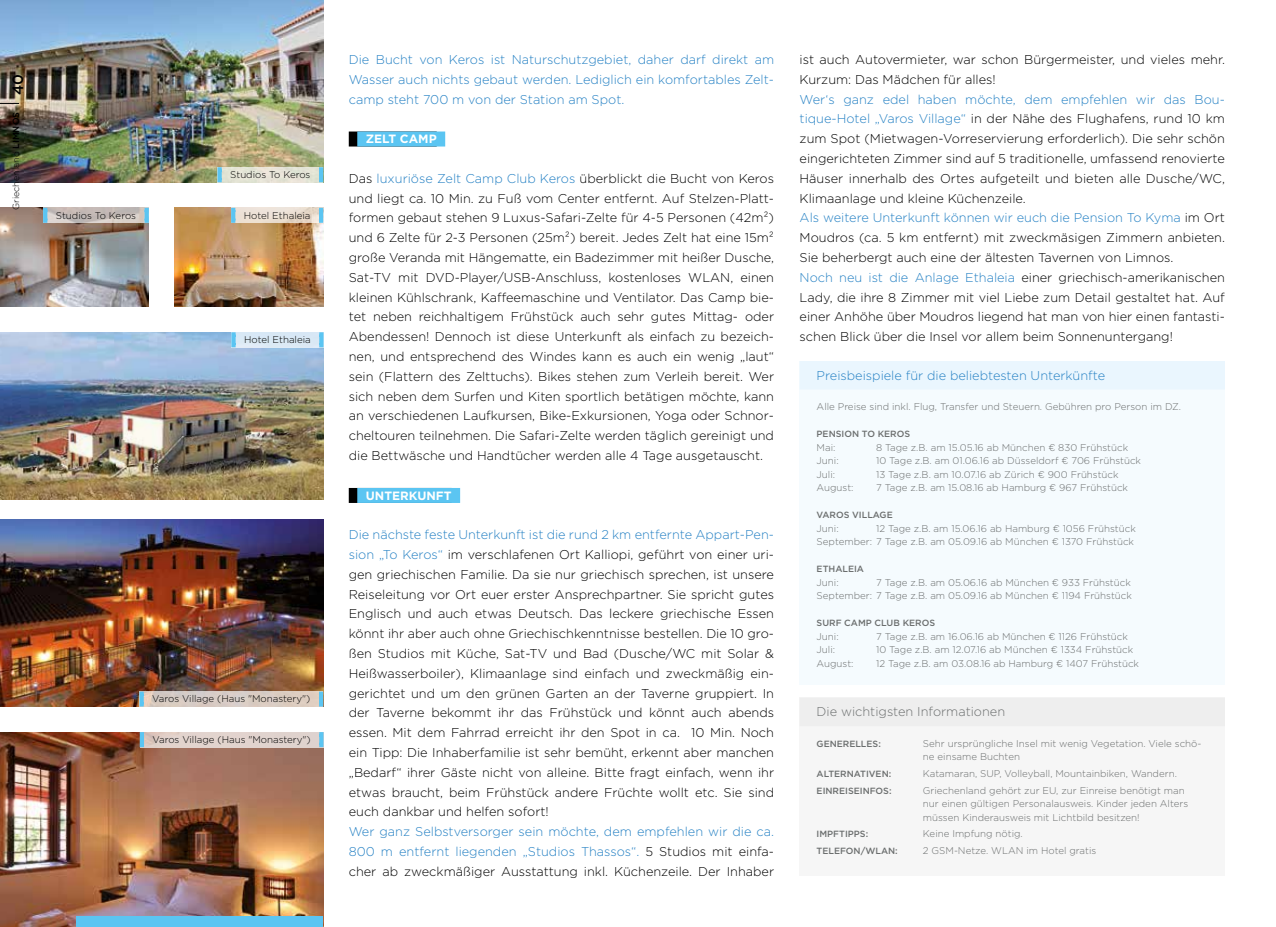
<style>
.page{position:relative;width:1276px;height:927px;background:#fff}
.page>*{position:absolute;margin:0;border:0;box-sizing:border-box;transform-origin:0 0}
.t1{font:500 15px "Gotham";color:#000}
.t2{font:300 12.75px/19.8px "Gotham";color:#000;text-align:justify}
.t3{font:300 12.75px/19.8px "Gotham";color:#2581c4;text-align:justify}
.t4{font:300 12.75px "Gotham";color:#6b6e6e}
.t5{font:700 12px "Gotham";color:#fff}
.t6{font:300 9.75px/13.5px "Gotham";color:#6b6e6e}
.t7{font:300 9.75px "Gotham";color:#000}
.t8{font:500 9px "Gotham";color:#6b6e6e}
.t9{font:300 9px "Gotham";color:#000}
.s1{font-weight:500}
.s2{color:#2581c4}
.s3{color:#000}
</style>
<div class="page">
<div style="left:349px;top:132px;width:88px;height:15px;background:#000"></div>
<div style="left:357px;top:132px;width:88px;height:15px;background:#5bc5f2"></div>
<div style="left:349px;top:488px;width:102px;height:15px;background:#000"></div>
<div style="left:357px;top:488px;width:103px;height:15px;background:#5bc5f2"></div>
<img style="left:0;top:0;width:323px;height:182px">
<img style="left:0;top:332px;width:323px;height:168px">
<img style="left:0;top:519px;width:323px;height:188px">
<img style="left:0;top:732px;width:323px;height:195px">
<img style="left:174px;top:208px;width:149px;height:99px">
<div style="left:217px;top:167px;width:106px;height:15px;background:#e5e4d6"></div>
<div style="left:317px;top:167px;width:6px;height:15px;border:4px solid #5bc5f2"></div>
<div style="left:217px;top:167px;width:7px;height:15px;border:4px solid #5bc5f2"></div>
<div style="left:231px;top:332px;width:92px;height:15px;background:#d8e9f5"></div>
<div style="left:317px;top:332px;width:6px;height:15px;border:4px solid #5bc5f2"></div>
<div style="left:231px;top:332px;width:7px;height:15px;border:4px solid #5bc5f2"></div>
<svg style="left:237px;top:208px;width:80px;height:15px"></svg>
<div style="left:317px;top:208px;width:6px;height:15px;border:4px solid #5bc5f2"></div>
<div style="left:231px;top:208px;width:6px;height:15px;border:4px solid #5bc5f2"></div>
<div style="left:139px;top:692px;width:184px;height:15px;background:#d9ccc2"></div>
<div style="left:317px;top:692px;width:6px;height:15px;border:4px solid #5bc5f2"></div>
<div style="left:139px;top:692px;width:7px;height:15px;border:4px solid #5bc5f2"></div>
<div style="left:140px;top:732px;width:183px;height:15px;background:#e1d3ce"></div>
<div style="left:317px;top:732px;width:6px;height:15px;border:4px solid #5bc5f2"></div>
<div style="left:140px;top:732px;width:6px;height:15px;border:4px solid #5bc5f2"></div>
<div style="left:799px;top:698px;width:426px;height:178px;background:#f6f6f6"></div>
<div style="left:799px;top:698px;width:426px;height:28px;background:#eee"></div>
<div style="left:799px;top:361px;width:426px;height:324px;background:#f5fbfe"></div>
<div style="left:799px;top:361px;width:426px;height:29px;background:#eaf6fe"></div>
<img style="left:0;top:208px;width:149px;height:99px">
<svg style="left:49px;top:208px;width:93px;height:15px"></svg>
<div style="left:142px;top:208px;width:7px;height:15px;border:4px solid #5bc5f2"></div>
<div style="left:43px;top:208px;width:6px;height:15px;border:4px solid #5bc5f2"></div>
<svg style="left:0;top:103px;width:19px;height:1px"></svg>
<div style="left:77px;top:916px;width:246px;height:11px;background:#5bc5f2"></div>
<p class="t1" style="left:8px;top:95px;width:23px;rotate:-90deg">40</p>
<p class="t9" style="left:10px;top:210px;width:99px;rotate:-90deg">Griechenland <span class="s1">LIMNOS</span></p>
<p class="t7" style="left:56px;top:209px;width:82px">Studios To Keros</p>
<p class="t7" style="left:230px;top:168px;width:82px">Studios To Keros</p>
<p class="t7" style="left:244px;top:209px;width:68px">Hotel Ethaleia</p>
<p class="t7" style="left:244px;top:333px;width:68px">Hotel Ethaleia</p>
<p class="t7" style="left:152px;top:693px;width:160px">Varos Village (Haus "Monastery")</p>
<p class="t7" style="left:152px;top:733px;width:160px">Varos Village (Haus "Monastery")</p>
<p class="t3" style="left:349px;top:49px;width:427px">Die Bucht von Keros ist Naturschutzgebiet, daher darf direkt am Wasser auch nichts gebaut werden. Lediglich ein komfortables Zelt&shy;camp steht 700 m von der Station am Spot.</p>
<p class="t5" style="left:366px;top:131px;width:72px">ZELT CAMP</p>
<p class="t2" style="left:349px;top:168px;width:427px">Das <span class="s2">luxuriöse Zelt Camp Club Keros</span> überblickt die Bucht von Keros und liegt ca. 10 Min. zu Fuß vom Center entfernt. Auf Stelzen-Platt&shy;formen gebaut stehen 9 Luxus-Safari-Zelte für 4-5 Personen (42m²) und 6 Zelte für 2-3 Personen (25m²) bereit. Jedes Zelt hat eine 15m² große Veranda mit Hängematte, ein Badezimmer mit heißer Dusche, Sat-TV mit DVD-Player/USB-Anschluss, kostenloses WLAN, einen kleinen Kühlschrank, Kaffeemaschine und Ventilator. Das Camp bie&shy;tet neben reichhaltigem Frühstück auch sehr gutes Mittag- oder Abendessen! Dennoch ist diese Unterkunft als einfach zu bezeich&shy;nen, und entsprechend des Windes kann es auch ein wenig „laut“ sein (Flattern des Zelttuchs). Bikes stehen zum Verleih bereit. Wer sich neben dem Surfen und Kiten sportlich betätigen möchte, kann an verschiedenen Laufkursen, Bike-Exkursionen, Yoga oder Schnor&shy;cheltouren teilnehmen. Die Safari-Zelte werden täglich gereinigt und die Bettwäsche und Handtücher werden alle 4 Tage ausgetauscht.</p>
<p class="t5" style="left:366px;top:487px;width:87px">UNTERKUNFT</p>
<p class="t2" style="left:349px;top:524px;width:427px"><span class="s2">Die nächste feste Unterkunft ist die rund 2 km entfernte Appart-Pen&shy;sion „To Keros“</span> im verschlafenen Ort Kalliopi, geführt von einer uri&shy;gen griechischen Familie. Da sie nur griechisch sprechen, ist unsere Reiseleitung vor Ort euer erster Ansprechpartner. Sie spricht gutes Englisch und auch etwas Deutsch. Das leckere griechische Essen könnt ihr aber auch ohne Griechischkenntnisse bestellen. Die 10 gro&shy;ßen Studios mit Küche, Sat-TV und Bad (Dusche/WC mit Solar &amp; Heißwasserboiler), Klimaanlage sind einfach und zweckmäßig ein&shy;gerichtet und um den grünen Garten an der Taverne gruppiert. In der Taverne bekommt ihr das Frühstück und könnt auch abends essen. Mit dem Fahrrad erreicht ihr den Spot in ca. 10 Min. Noch ein Tipp: Die Inhaberfamilie ist sehr bemüht, erkennt aber manchen „Bedarf“ ihrer Gäste nicht von alleine. Bitte fragt einfach, wenn ihr etwas braucht, beim Frühstück andere Früchte wollt etc. Sie sind euch dankbar und helfen sofort!</p>
<p class="t3" style="left:349px;top:821px;width:427px">Wer ganz Selbstversorger sein möchte, dem empfehlen wir die ca.<br>800 m entfernt liegenden „Studios Thassos“. <span class="s3">5 Studios mit einfa&shy;cher ab zweckmäßiger Ausstattung inkl. Küchenzeile. Der Inhaber</span></p>
<p class="t2" style="left:799px;top:49px;width:427px">ist auch Autovermieter, war schon Bürgermeister, und vieles mehr.<br>Kurzum: Das Mädchen für alles!</p>
<p class="t2" style="left:799px;top:89px;width:427px;text-align:left"><span class="s2">Wer‘s ganz edel haben möchte, dem empfehlen wir das Bou&shy;tique-Hotel „Varos Village“</span> in der Nähe des Flughafens, rund 10 km zum Spot (Mietwagen-Vorreservierung erforderlich). Die sehr schön eingerichteten Zimmer sind auf 5 traditionelle, umfassend renovierte Häuser innerhalb des Ortes aufgeteilt und bieten alle Dusche/WC, Klimaanlage und kleine Küchenzeile.<br><span class="s2">Als weitere Unterkunft können wir euch die Pension To Kyma</span> im Ort Moudros (ca. 5 km entfernt) mit zweckmäsigen Zimmern anbieten.<br>Sie beherbergt auch eine der ältesten Tavernen von Limnos.<br><span class="s2">Noch neu ist die Anlage Ethaleia</span> einer griechisch-amerikanischen Lady, die ihre 8 Zimmer mit viel Liebe zum Detail gestaltet hat. Auf einer Anhöhe über Moudros liegend hat man von hier einen fantasti&shy;schen Blick über die Insel vor allem beim Sonnenuntergang!</p>
<p class="t3" style="left:816px;top:365px;width:290px">Preisbeispiele für die beliebtesten Unterkünfte</p>
<p class="t6" style="left:816px;top:400px;width:366px">Alle Preise sind inkl. Flug, Transfer und Steuern. Gebühren pro Person im DZ.</p>
<p class="t8" style="left:816px;top:428px;width:95px">PENSION TO KEROS</p>
<p class="t6" style="left:816px;top:440px;width:20px">Mai:</p>
<p class="t6" style="left:876px;top:440px;width:253px">8 Tage z.B. am 15.05.16 ab München € 830 Frühstück</p>
<p class="t6" style="left:816px;top:454px;width:24px">Juni:</p>
<p class="t6" style="left:876px;top:454px;width:266px">10 Tage z.B. am 01.06.16 ab Düsseldorf € 706 Frühstück</p>
<p class="t6" style="left:816px;top:467px;width:20px">Juli:</p>
<p class="t6" style="left:876px;top:467px;width:244px">13 Tage z.B. am 10.07.16 ab Zürich € 900 Frühstück</p>
<p class="t6" style="left:816px;top:481px;width:38px">August:</p>
<p class="t6" style="left:876px;top:481px;width:253px">7 Tage z.B. am 15.08.16 ab Hamburg € 967 Frühstück</p>
<p class="t8" style="left:816px;top:509px;width:78px">VAROS VILLAGE</p>
<p class="t6" style="left:816px;top:521px;width:24px">Juni:</p>
<p class="t6" style="left:816px;top:521px;width:321px;text-align:right">12 Tage z.B. am 15.06.16 ab Hamburg € 1056 Frühstück<br>September: 7 Tage z.B. am 05.09.16 ab München € 1370 Frühstück</p>
<p class="t8" style="left:816px;top:563px;width:49px">ETHALEIA</p>
<p class="t6" style="left:816px;top:575px;width:24px">Juni:</p>
<p class="t6" style="left:816px;top:575px;width:317px;text-align:right">7 Tage z.B. am 05.06.16 ab München € 933 Frühstück<br>September: 7 Tage z.B. am 05.09.16 ab München € 1194 Frühstück</p>
<p class="t8" style="left:816px;top:617px;width:120px">SURF CAMP CLUB KEROS</p>
<p class="t6" style="left:816px;top:629px;width:24px">Juni:</p>
<p class="t6" style="left:876px;top:629px;width:253px">7 Tage z.B. am 16.06.16 ab München € 1126 Frühstück</p>
<p class="t6" style="left:816px;top:643px;width:20px">Juli:</p>
<p class="t6" style="left:876px;top:643px;width:258px">10 Tage z.B. am 12.07.16 ab München € 1334 Frühstück</p>
<p class="t6" style="left:816px;top:656px;width:38px">August:</p>
<p class="t6" style="left:876px;top:656px;width:264px">12 Tage z.B. am 03.08.16 ab Hamburg € 1407 Frühstück</p>
<p class="t4" style="left:816px;top:704px;width:190px">Die wichtigsten Informationen</p>
<p class="t8" style="left:816px;top:738px;width:66px">GENERELLES:</p>
<p class="t6" style="left:923px;top:736px;width:280px">Sehr ursprüngliche Insel mit wenig Vegetation. Viele schö&shy;ne einsame Buchten</p>
<p class="t8" style="left:816px;top:768px;width:76px">ALTERNATIVEN:</p>
<p class="t6" style="left:923px;top:767px;width:255px">Katamaran, SUP, Volleyball, Mountainbiken, Wandern.</p>
<p class="t8" style="left:816px;top:785px;width:76px">EINREISEINFOS:</p>
<p class="t6" style="left:923px;top:783px;width:267px">Griechenland gehört zur EU, zur Einreise benötigt man nur einen gültigen Personalausweis. Kinder jeden Alters müssen Kinderausweis mit Lichtbild besitzen!</p>
<p class="t8" style="left:816px;top:828px;width:53px">IMPFTIPPS:</p>
<p class="t6" style="left:923px;top:827px;width:101px">Keine Impfung nötig.</p>
<p class="t8" style="left:816px;top:845px;width:83px">TELEFON/WLAN:</p>
<p class="t6" style="left:923px;top:844px;width:175px">2 GSM-Netze. WLAN im Hotel gratis</p>
</div>
